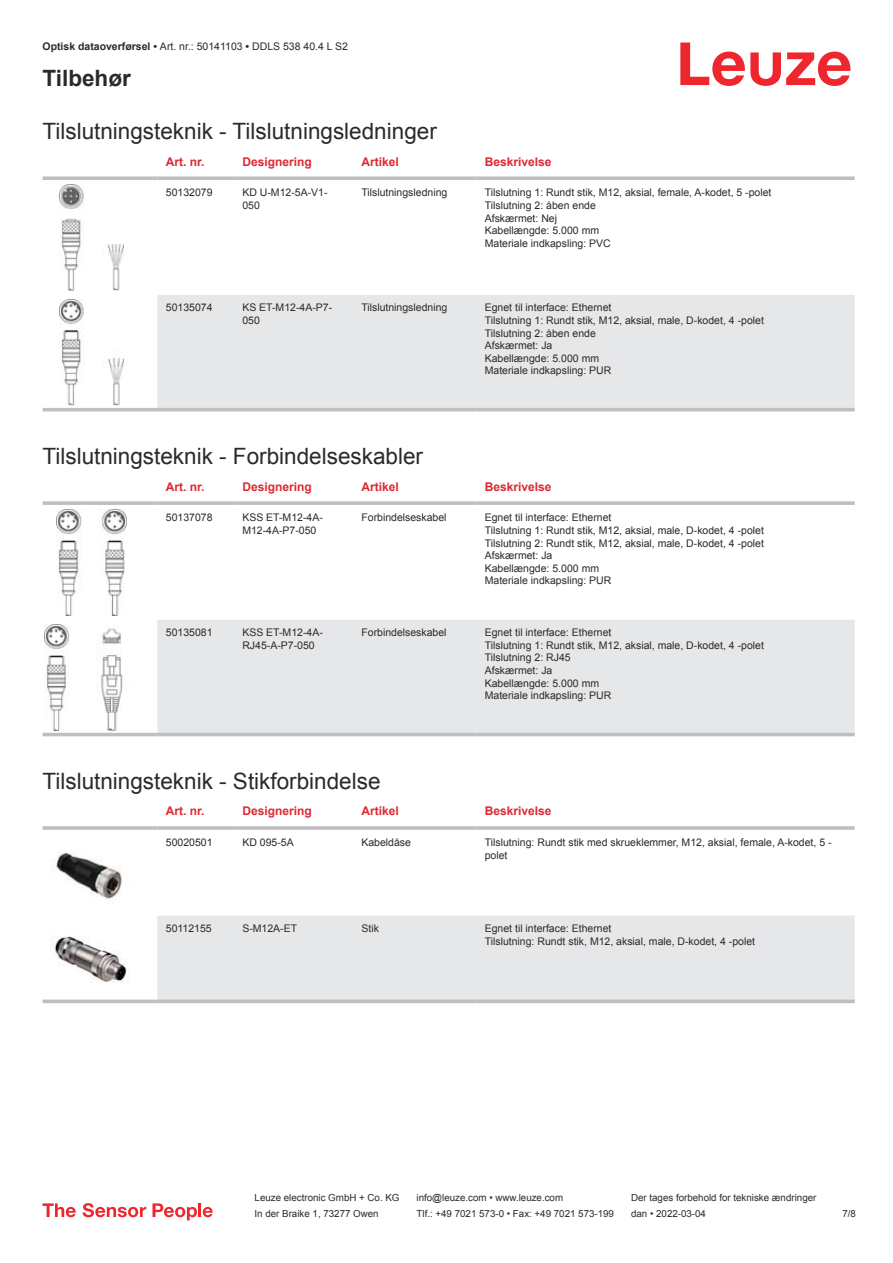
<style>
.page{position:relative;width:893px;height:1263px;background:#fff}
.page>*{position:absolute;margin:0;border:0;box-sizing:border-box;transform-origin:0 0}
.t1{font:22.5px "Arial";color:#2b292a}
.t2{font:700 22.5px "Arial";color:#2b292a}
.t3{font:700 12px "Arial";color:#db2a30}
.t4{font:10.5px/12.6px "Arial";color:#2b292a}
.t5{font:9.75px "Arial";color:#2b292a}
.s1{font-weight:700}
</style>
<div class="page">
<svg style="left:680px;top:43px;width:170px;height:43px"></svg>
<div style="left:157px;top:295px;width:698px;height:113px;background:#e6e7e9"></div>
<svg style="left:43px;top:176px;width:114px;height:4px"></svg>
<svg style="left:157px;top:176px;width:77px;height:4px"></svg>
<svg style="left:234px;top:176px;width:119px;height:4px"></svg>
<svg style="left:353px;top:176px;width:123px;height:4px"></svg>
<svg style="left:476px;top:176px;width:379px;height:4px;background:#c4c6c8"></svg>
<hr style="left:43px;top:408px;width:114px;height:3px;background:#bdbfc1">
<hr style="left:157px;top:408px;width:77px;height:3px;background:#bdbfc1">
<hr style="left:234px;top:408px;width:119px;height:3px;background:#bdbfc1">
<hr style="left:353px;top:408px;width:123px;height:3px;background:#bdbfc1">
<hr style="left:476px;top:408px;width:379px;height:3px;background:#bdbfc1">
<img style="left:59px;top:184px;width:65px;height:107px">
<img style="left:59px;top:299px;width:65px;height:106px">
<svg style="left:43px;top:515px;width:812px;height:222px"></svg>
<div style="left:157px;top:620px;width:698px;height:113px;background:#e6e7e9"></div>
<svg style="left:43px;top:501px;width:114px;height:4px"></svg>
<svg style="left:157px;top:501px;width:77px;height:4px"></svg>
<svg style="left:234px;top:501px;width:119px;height:4px"></svg>
<svg style="left:353px;top:501px;width:123px;height:4px"></svg>
<svg style="left:476px;top:501px;width:379px;height:4px;background:#c3c5c7"></svg>
<hr style="left:43px;top:733px;width:114px;height:3px;background:#bdbfc1">
<hr style="left:157px;top:733px;width:77px;height:3px;background:#bdbfc1">
<hr style="left:234px;top:733px;width:119px;height:3px;background:#bdbfc1">
<hr style="left:353px;top:733px;width:123px;height:3px;background:#bdbfc1">
<hr style="left:476px;top:733px;width:379px;height:3px;background:#bdbfc1">
<img style="left:56px;top:509px;width:70px;height:106px">
<img style="left:45px;top:624px;width:93px;height:106px">
<svg style="left:43px;top:1003px;width:811px;height:1px"></svg>
<div style="left:157px;top:915px;width:698px;height:84px;background:#e6e7e9"></div>
<hr style="left:43px;top:826px;width:114px;height:4px;background:#bdbfc1">
<hr style="left:157px;top:826px;width:77px;height:4px;background:#c8cacc">
<hr style="left:234px;top:826px;width:119px;height:4px;background:#c3c5c7">
<hr style="left:353px;top:826px;width:123px;height:4px;background:#bdbfc1">
<hr style="left:476px;top:826px;width:379px;height:4px;background:#c8cacc">
<svg style="left:43px;top:999px;width:114px;height:4px"></svg>
<svg style="left:157px;top:999px;width:77px;height:4px"></svg>
<svg style="left:234px;top:999px;width:119px;height:4px"></svg>
<svg style="left:353px;top:999px;width:123px;height:4px"></svg>
<svg style="left:476px;top:999px;width:379px;height:4px;background:#c2c4c6"></svg>
<img style="left:56px;top:852px;width:67px;height:48px">
<img style="left:50px;top:936px;width:79px;height:47px">
<svg style="left:43px;top:1203px;width:33px;height:14px"></svg>
<svg style="left:83px;top:1203px;width:63px;height:14px"></svg>
<svg style="left:153px;top:1203px;width:44px;height:17px"></svg>
<hr style="left:198px;top:1203px;width:3px;height:14px;background:#ed272d">
<svg style="left:203px;top:1207px;width:10px;height:10px"></svg>
<p class="t4" style="left:43px;top:41px;width:307px"><span class="s1">Optisk dataoverførsel •</span> Art. nr.: 50141103 <span class="s1">•</span> DDLS 538 40.4 L S2</p>
<h1 class="t2" style="left:43px;top:69px;width:90px">Tilbehør</h1>
<h1 class="t1" style="left:43px;top:123px;width:396px">Tilslutningsteknik - Tilslutningsledninger</h1>
<p class="t3" style="left:166px;top:157px;width:40px">Art. nr.</p>
<p class="t3" style="left:242px;top:157px;width:71px">Designering</p>
<p class="t3" style="left:361px;top:157px;width:39px">Artikel</p>
<p class="t3" style="left:485px;top:157px;width:68px">Beskrivelse</p>
<p class="t4" style="left:166px;top:187px;width:48px">50132079</p>
<p class="t4" style="left:242px;top:187px;width:87px">KD U-M12-5A-V1-<br>050</p>
<p class="t4" style="left:361px;top:187px;width:87px">Tilslutningsledning</p>
<p class="t4" style="left:485px;top:187px;width:288px">Tilslutning 1: Rundt stik, M12, aksial, female, A-kodet, 5 -polet<br>Tilslutning 2: åben ende<br>Afskærmet: Nej<br>Kabellængde: 5.000 mm<br>Materiale indkapsling: PVC</p>
<p class="t4" style="left:166px;top:302px;width:48px">50135074</p>
<p class="t4" style="left:242px;top:302px;width:91px">KS ET-M12-4A-P7-<br>050</p>
<p class="t4" style="left:361px;top:302px;width:87px">Tilslutningsledning</p>
<p class="t4" style="left:485px;top:302px;width:281px">Egnet til interface: Ethernet<br>Tilslutning 1: Rundt stik, M12, aksial, male, D-kodet, 4 -polet<br>Tilslutning 2: åben ende<br>Afskærmet: Ja<br>Kabellængde: 5.000 mm<br>Materiale indkapsling: PUR</p>
<h1 class="t1" style="left:43px;top:448px;width:382px">Tilslutningsteknik - Forbindelseskabler</h1>
<p class="t3" style="left:166px;top:481px;width:40px">Art. nr.</p>
<p class="t3" style="left:242px;top:481px;width:71px">Designering</p>
<p class="t3" style="left:361px;top:481px;width:39px">Artikel</p>
<p class="t3" style="left:485px;top:481px;width:68px">Beskrivelse</p>
<p class="t4" style="left:166px;top:512px;width:48px">50137078</p>
<p class="t4" style="left:242px;top:512px;width:82px">KSS ET-M12-4A-<br>M12-4A-P7-050</p>
<p class="t4" style="left:361px;top:512px;width:87px">Forbindelseskabel</p>
<p class="t4" style="left:485px;top:512px;width:281px">Egnet til interface: Ethernet<br>Tilslutning 1: Rundt stik, M12, aksial, male, D-kodet, 4 -polet Tilslutning 2: Rundt stik, M12, aksial, male, D-kodet, 4 -polet Afskærmet: Ja<br>Kabellængde: 5.000 mm<br>Materiale indkapsling: PUR</p>
<p class="t4" style="left:166px;top:627px;width:48px">50135081</p>
<p class="t4" style="left:242px;top:627px;width:82px">KSS ET-M12-4A-<br>RJ45-A-P7-050</p>
<p class="t4" style="left:361px;top:627px;width:87px">Forbindelseskabel</p>
<p class="t4" style="left:485px;top:627px;width:281px">Egnet til interface: Ethernet<br>Tilslutning 1: Rundt stik, M12, aksial, male, D-kodet, 4 -polet<br>Tilslutning 2: RJ45<br>Afskærmet: Ja<br>Kabellængde: 5.000 mm<br>Materiale indkapsling: PUR</p>
<h1 class="t1" style="left:43px;top:772px;width:340px">Tilslutningsteknik - Stikforbindelse</h1>
<p class="t3" style="left:166px;top:806px;width:40px">Art. nr.</p>
<p class="t3" style="left:242px;top:806px;width:71px">Designering</p>
<p class="t3" style="left:361px;top:806px;width:39px">Artikel</p>
<p class="t3" style="left:485px;top:806px;width:68px">Beskrivelse</p>
<p class="t4" style="left:166px;top:837px;width:48px">50020501</p>
<p class="t4" style="left:242px;top:837px;width:53px">KD 095-5A</p>
<p class="t4" style="left:361px;top:837px;width:51px">Kabeldåse</p>
<p class="t4" style="left:485px;top:837px;width:348px">Tilslutning: Rundt stik med skrueklemmer, M12, aksial, female, A-kodet, 5 - polet</p>
<p class="t4" style="left:166px;top:923px;width:47px">50112155</p>
<p class="t4" style="left:242px;top:923px;width:56px">S-M12A-ET</p>
<p class="t4" style="left:361px;top:923px;width:19px">Stik</p>
<p class="t4" style="left:485px;top:923px;width:272px">Egnet til interface: Ethernet<br>Tilslutning: Rundt stik, M12, aksial, male, D-kodet, 4 -polet</p>
<p class="t5" style="left:255px;top:1194px;width:146px">Leuze electronic GmbH + Co. KG</p>
<p class="t5" style="left:417px;top:1194px;width:148px">info@leuze.com • www.leuze.com</p>
<p class="t5" style="left:631px;top:1194px;width:187px">Der tages forbehold for tekniske ændringer</p>
<p class="t5" style="left:255px;top:1210px;width:126px">In der Braike 1, 73277 Owen</p>
<p class="t5" style="left:417px;top:1210px;width:199px">Tlf.: +49 7021 573-0 • Fax: +49 7021 573-199</p>
<p class="t5" style="left:631px;top:1210px;width:76px">dan • 2022-03-04</p>
<p class="t5" style="left:842px;top:1210px;width:15px">7 /8</p>
</div>
